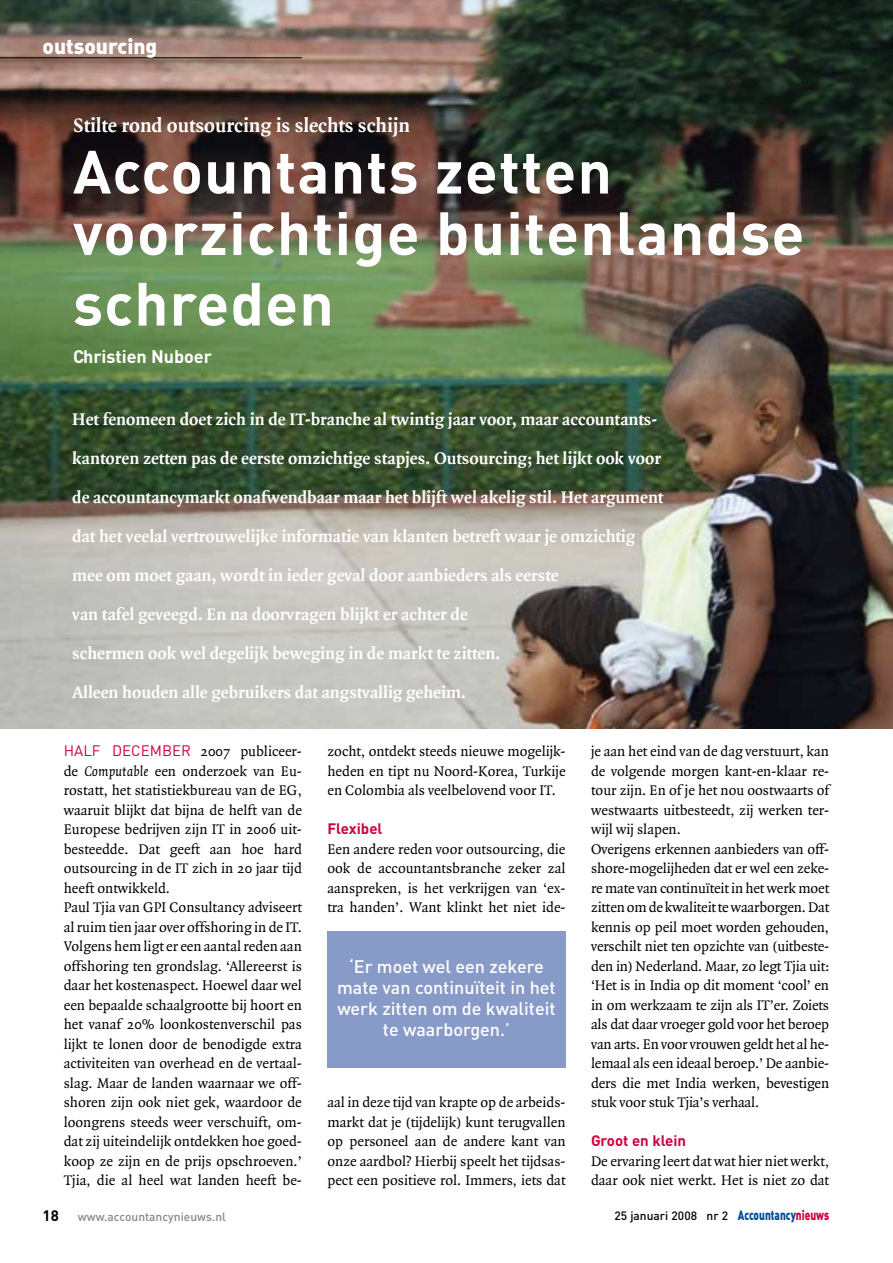
<style>
.page{position:relative;width:893px;height:1263px;background:#fff}
.page>*{position:absolute;margin:0;border:0;box-sizing:border-box;transform-origin:0 0}
.t1{font:700 60px/61.5px "DIN";letter-spacing:.02em;color:#fff}
.t2{font:700 21px "Quadraat";color:#fff}
.t3{font:21px "DIN Black Alternate";color:#fff}
.t4{font:700 18px/39px "Quadraat";color:#fff}
.t5{font:500 18px/21px "DIN";color:#fff;text-align:center}
.t6{font:700 18px "DIN";color:#fff}
.t7{font:15px/19.5px "Quadraat";color:#000}
.t8{font:700 15px "DIN";color:#ce003c}
.t9{font:700 15px "DIN";color:#000}
.t10{font:500 12px "DIN";color:#000}
.t11{font:500 12px "DIN";color:#878889}
.s1{font-family:"DIN";color:#ce003c}
.s2{font-style:italic}
.s3{font-family:"DIN Black Alternate";font-weight:400;font-size:13.5px;color:#004d95}
.s4{font-family:"DIN Black Alternate";font-weight:400;font-size:13.5px;color:#ce003c}
</style>
<div class="page">
<img style="left:0;top:0;width:893px;height:728px">
<hr style="left:0;top:57px;width:302px;height:1px;background:#000">
<div style="left:327px;top:932px;width:239px;height:136px;background:#889ac7"></div>
<h2 class="t3" style="left:43px;top:32px;width:116px">outsourcing</h2>
<h2 class="t2" style="left:73px;top:114px;width:338px">Stilte rond outsourcing is slechts schijn</h2>
<h1 class="t1" style="left:73px;top:138px;width:733px">Accountants zetten voorzichtige buitenlandse</h1>
<h1 class="t1" style="left:73px;top:270px;width:262px">schreden</h1>
<p class="t6" style="left:73px;top:345px;width:140px">Christien Nuboer</p>
<p class="t4" style="left:72px;top:400px;width:593px">Het fenomeen doet zich in de IT-branche al twintig jaar voor, maar accountants&shy;kantoren zetten pas de eerste omzichtige stapjes. Outsourcing; het lijkt ook voor de accountancymarkt onafwendbaar maar het blijft wel akelig stil. Het argument dat het veelal vertrouwelijke informatie van klanten betreft waar je omzichtig mee om moet gaan, wordt in ieder geval door aanbieders als eerste<br>van tafel geveegd. En na doorvragen blijkt er achter de<br>schermen ook wel degelijk beweging in de markt te zitten.<br>Alleen houden alle gebruikers dat angstvallig geheim.</p>
<p class="t7" style="left:64px;top:742px;width:240px"><span class="s1">HALF D ECEMB ER</span> 2007 publiceer&shy;de <span class="s2">Computable</span> een onderzoek van Eu&shy;rostatt, het statistiekbureau van de EG, waaruit blijkt dat bijna de helft van de Europese bedrijven zijn IT in 2006 uit&shy;besteedde. Dat geeft aan hoe hard outsourcing in de IT zich in 20 jaar tijd heeft ontwikkeld.<br>Paul Tjia van GPI Consultancy adviseert al ruim tien jaar over offshoring in de IT.<br>Volgens hem ligt er een aantal reden aan offshoring ten grondslag. ‘Allereerst is daar het kostenaspect. Hoewel daar wel een bepaalde schaalgrootte bij hoort en het vanaf 20% loonkostenverschil pas lijkt te lonen door de benodigde extra activiteiten van overhead en de vertaal&shy;slag. Maar de landen waarnaar we off&shy;shoren zijn ook niet gek, waardoor de loongrens steeds weer verschuift, om&shy;dat zij uiteindelijk ontdekken hoe goed&shy;koop ze zijn en de prijs opschroeven.’ Tjia, die al heel wat landen heeft be-</p>
<p class="t7" style="left:327px;top:742px;width:240px;text-align:justify">zocht, ontdekt steeds nieuwe mogelijk&shy;heden en tipt nu Noord-Korea, Turkije en Colombia als veelbelovend voor IT.</p>
<p class="t8" style="left:327px;top:819px;width:57px">Flexibel</p>
<p class="t7" style="left:327px;top:839px;width:240px;text-align:justify">Een andere reden voor outsourcing, die ook de accountantsbranche zeker zal aanspreken, is het verkrijgen van ‘ex&shy;tra handen’. Want klinkt het niet ide-</p>
<p class="t5" style="left:337px;top:955px;width:220px">‘Er moet wel een zekere mate van continuïteit in het werk zitten om de kwaliteit te waarborgen.’</p>
<p class="t7" style="left:327px;top:1093px;width:240px;text-align:justify">aal in deze tijd van krapte op de arbeids&shy;markt dat je (tijdelijk) kunt terugvallen op personeel aan de andere kant van onze aardbol? Hierbij speelt het tijdsas&shy;pect een positieve rol. Immers, iets dat</p>
<p class="t7" style="left:591px;top:742px;width:240px">je aan het eind van de dag verstuurt, kan de volgende morgen kant-en-klaar re&shy;tour zijn. En of je het nou oostwaarts of westwaarts uitbesteedt, zij werken ter&shy;wijl wij slapen.<br>Overigens erkennen aanbieders van off&shy;shore-mogelijheden dat er wel een zeke&shy;re mate van continuïteit in het werk moet zitten om de kwaliteit te waarborgen. Dat kennis op peil moet worden gehouden, verschilt niet ten opzichte van (uitbeste&shy;den in) Nederland. Maar, zo legt Tjia uit: ‘Het is in India op dit moment ‘cool’ en in om werkzaam te zijn als IT’er. Zoiets als dat daar vroeger gold voor het beroep van arts. En voor vrouwen geldt het al he&shy;lemaal als een ideaal beroep.’ De aanbie&shy;ders die met India werken, bevestigen stuk voor stuk Tjia’s verhaal.</p>
<p class="t8" style="left:591px;top:1131px;width:97px">Groot en klein</p>
<p class="t7" style="left:591px;top:1151px;width:240px">De ervaring leert dat wat hier niet werkt, daar ook niet werkt. Het is niet zo dat</p>
<p class="t9" style="left:43px;top:1205px;width:18px">1 8</p>
<p class="t11" style="left:78px;top:1208px;width:149px">www.accountancynieuws.nl</p>
<p class="t10" style="left:614px;top:1208px;width:216px">25 januari 2008 nr 2 <span class="s3">Accountancy</span><span class="s4">nieuws</span></p>
</div>
